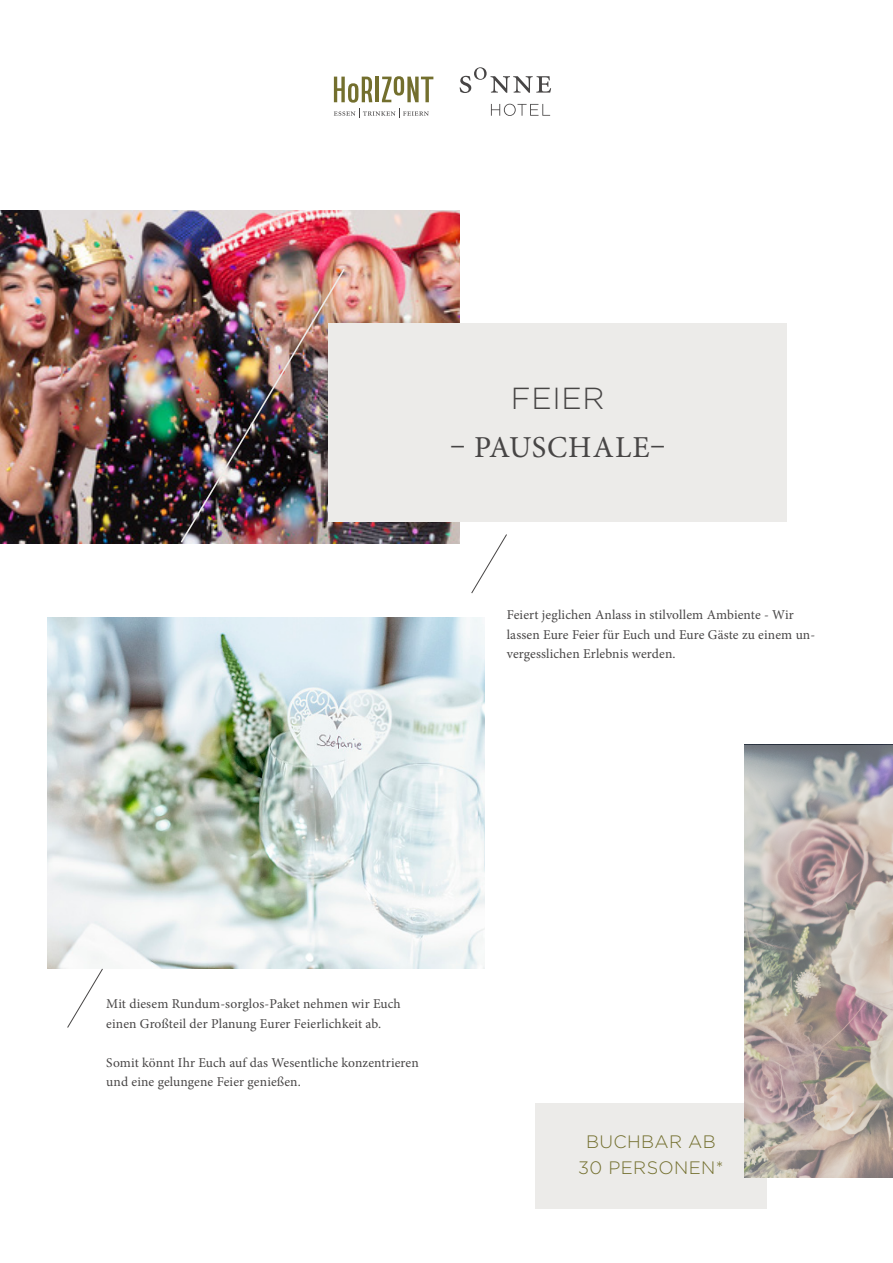
<style>
.page{position:relative;width:893px;height:1263px;background:#fff}
.page>*{position:absolute;margin:0;border:0;box-sizing:border-box;transform-origin:0 0}
.t1{font:30.45px "Minion Pro";letter-spacing:.025em;color:#474545}
.t2{font:300 30.45px "Gotham";letter-spacing:.02em;color:#474545}
.t3{font:300 18px/25.5px "Gotham";letter-spacing:.02em;color:#736f2e;text-align:center}
.t4{font:13.5px/19.5px "Minion Pro";letter-spacing:.01em;color:#474545}
</style>
<div class="page">
<img style="left:0;top:210px;width:460px;height:333px">
<img style="left:47px;top:617px;width:437px;height:352px">
<div style="left:328px;top:323px;width:459px;height:199px;background:#ecebe9"></div>
<div style="left:535px;top:1103px;width:232px;height:106px;background:#ecebe9"></div>
<img style="left:179px;top:267px;width:167px;height:277px">
<svg style="left:744px;top:745px;width:149px;height:433px;background:#b4a9a4"></svg>
<svg style="left:67px;top:968px;width:36px;height:60px"></svg>
<svg style="left:471px;top:534px;width:36px;height:59px"></svg>
<svg style="left:491px;top:104px;width:59px;height:12px"></svg>
<svg style="left:460px;top:67px;width:91px;height:26px"></svg>
<svg style="left:334px;top:109px;width:95px;height:9px"></svg>
<svg style="left:334px;top:77px;width:38px;height:26px"></svg>
<hr style="left:376px;top:77px;width:3px;height:25px;background:#736f2e">
<svg style="left:382px;top:76px;width:51px;height:26px"></svg>
<p class="t2" style="left:511px;top:381px;width:95px">FEIER</p>
<p class="t1" style="left:450px;top:427px;width:217px">– PAUSCHALE–</p>
<p class="t4" style="left:507px;top:605px;width:310px">Feiert jeglichen Anlass in stilvollem Ambiente - Wir lassen Eure Feier für Euch und Eure Gäste zu einem un&shy;vergesslichen Erlebnis werden.</p>
<p class="t4" style="left:106px;top:994px;width:296px">Mit diesem Rundum-sorglos-Paket nehmen wir Euch einen Großteil der Planung Eurer Feierlichkeit ab.</p>
<p class="t4" style="left:106px;top:1052px;width:314px">Somit könnt Ihr Euch auf das Wesentliche konzentrieren und eine gelungene Feier genießen.</p>
<p class="t3" style="left:578px;top:1129px;width:147px">BUCHBAR AB<br>30 PERSONEN*</p>
</div>
